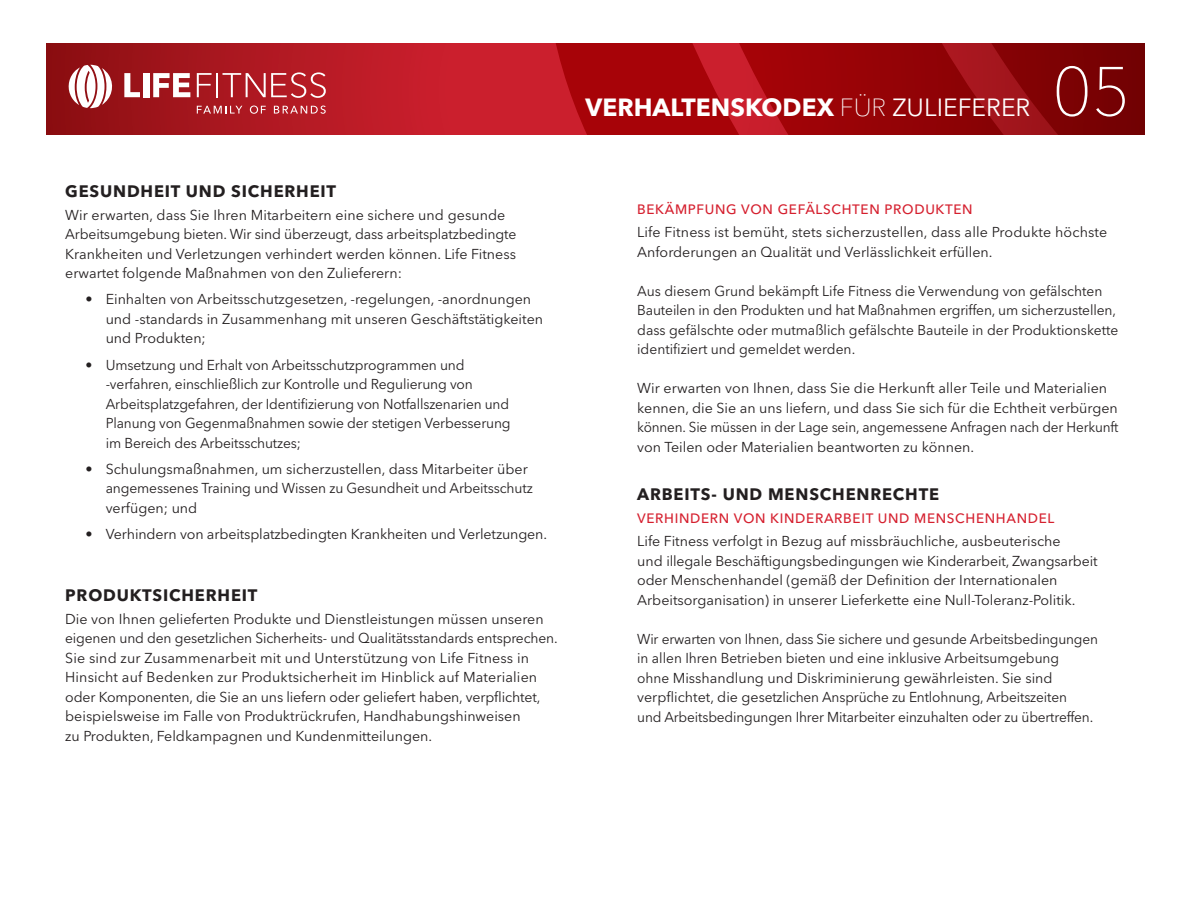
<style>
.page{position:relative;width:1188px;height:918px;background:#fff}
.page>*{position:absolute;margin:0;border:0;box-sizing:border-box;transform-origin:0 0}
.t1{font:100 68.85px "Avenir Next LT Pro";color:#fff}
.t2{font:700 24.75px "Avenir Next LT Pro";color:#fff}
.Header_1{font:700 16.5px "Avenir Next LT Pro";letter-spacing:.05em;color:#231f20}
.body{font:14.25px/19.5px "Avenir Next LT Pro";color:#231f20}
.body-2{font:14.25px/19.5px "Avenir Next LT Pro";color:#231f20;scale:.96 1}
.Red_Subhead_Caps{font:500 13.5px "Avenir Next LT Pro";letter-spacing:.05em;color:#d51f2e}
.s1{font-weight:100}
.s2{font-weight:400}
</style>
<div class="page">
<svg style="left:47px;top:44px;width:466px;height:91px;background:#b21923"></svg>
<svg style="left:513px;top:44px;width:147px;height:91px;background:#b50e16"></svg>
<svg style="left:660px;top:44px;width:484px;height:91px;background:#98070c"></svg>
<svg style="left:124px;top:73px;width:16px;height:24px"></svg>
<div style="left:143px;top:73px;width:6px;height:24px;background:#fff"></div>
<svg style="left:153px;top:73px;width:37px;height:24px"></svg>
<svg style="left:197px;top:73px;width:15px;height:24px"></svg>
<hr style="left:216px;top:73px;width:2px;height:24px;background:#fff">
<svg style="left:223px;top:72px;width:103px;height:26px;background:#c0474f"></svg>
<svg style="left:197px;top:106px;width:45px;height:8px"></svg>
<svg style="left:250px;top:106px;width:16px;height:8px"></svg>
<svg style="left:274px;top:106px;width:52px;height:8px"></svg>
<svg style="left:69px;top:65px;width:46px;height:43px"></svg>
<p class="Header_1" style="left:65px;top:181px;width:273px">GESUNDHEIT UND SICHERHEIT</p>
<p class="body" style="left:65px;top:205px;width:453px">Wir erwarten, dass Sie Ihren Mitarbeitern eine sichere und gesunde Arbeitsumgebung bieten. Wir sind überzeugt, dass arbeitsplatzbedingte Krankheiten und Verletzungen verhindert werden können. Life Fitness erwartet folgende Maßnahmen von den Zulieferern:</p>
<p class="body" style="left:106px;top:290px;width:439px;text-indent:-20px">• Einhalten von Arbeitsschutzgesetzen, -regelungen, -anordnungen und -standards in Zusammenhang mit unseren Geschäftstätigkeiten und Produkten;</p>
<p class="body" style="left:106px;top:355px;width:407px;text-indent:-20px">• Umsetzung und Erhalt von Arbeitsschutzprogrammen und -verfahren, einschließlich zur Kontrolle und Regulierung von Arbeitsplatzgefahren, der Identifizierung von Notfallszenarien und Planung von Gegenmaßnahmen sowie der stetigen Verbesserung im Bereich des Arbeitsschutzes;</p>
<p class="body" style="left:106px;top:459px;width:429px;text-indent:-20px">• Schulungsmaßnahmen, um sicherzustellen, dass Mitarbeiter über angemessenes Training und Wissen zu Gesundheit und Arbeitsschutz verfügen; und</p>
<p class="body" style="left:85px;top:524px;width:463px">• Verhindern von arbeitsplatzbedingten Krankheiten und Verletzungen.</p>
<p class="Header_1" style="left:65px;top:585px;width:194px">PRODUKTSICHERHEIT</p>
<p class="body" style="left:65px;top:609px;width:494px">Die von Ihnen gelieferten Produkte und Dienstleistungen müssen unseren eigenen und den gesetzlichen Sicherheits- und Qualitätsstandards entsprechen.</p>
<p class="body" style="left:65px;top:648px;width:477px">Sie sind zur Zusammenarbeit mit und Unterstützung von Life Fitness in Hinsicht auf Bedenken zur Produktsicherheit im Hinblick auf Materialien oder Komponenten, die Sie an uns liefern oder geliefert haben, verpflichtet, beispielsweise im Falle von Produktrückrufen, Handhabungshinweisen<br>zu Produkten, Feldkampagnen und Kundenmitteilungen.</p>
<h2 class="t2" style="left:586px;top:92px;width:446px">VERHALTENSKODEX <span class="s1">FÜR</span> <span class="s2">ZULIEFERER</span></h2>
<h1 class="t1" style="left:1053px;top:51px;width:79px">05</h1>
<p class="Red_Subhead_Caps" style="left:637px;top:202px;width:337px">BEKÄMPFUNG VON GEFÄLSCHTEN PRODUKTEN</p>
<p class="body" style="left:637px;top:223px;width:472px">Life Fitness ist bemüht, stets sicherzustellen, dass alle Produkte höchste<br>Anforderungen an Qualität und Verlässlichkeit erfüllen.</p>
<p class="body" style="left:637px;top:281px;width:483px">Aus diesem Grund bekämpft Life Fitness die Verwendung von gefälschten Bauteilen in den Produkten und hat Maßnahmen ergriffen, um sicherzustellen, dass gefälschte oder mutmaßlich gefälschte Bauteile in der Produktionskette identifiziert und gemeldet werden.</p>
<p class="body" style="left:637px;top:379px;width:483px">Wir erwarten von Ihnen, dass Sie die Herkunft aller Teile und Materialien kennen, die Sie an uns liefern, und dass Sie sich für die Echtheit verbürgen können. Sie müssen in der Lage sein, angemessene Anfragen nach der Herkunft von Teilen oder Materialien beantworten zu können.</p>
<p class="Header_1" style="left:637px;top:485px;width:303px">ARBEITS- UND MENSCHENRECHTE</p>
<p class="Red_Subhead_Caps" style="left:637px;top:511px;width:419px">VERHINDERN VON KINDERARBEIT UND MENSCHENHANDEL</p>
<p class="body" style="left:637px;top:532px;width:462px">Life Fitness verfolgt in Bezug auf missbräuchliche, ausbeuterische<br>und illegale Beschäftigungsbedingungen wie Kinderarbeit, Zwangsarbeit oder Menschenhandel (gemäß der Definition der Internationalen Arbeitsorganisation) in unserer Lieferkette eine Null-Toleranz-Politik.</p>
<p class="body-2" style="left:637px;top:629px;width:482px">Wir erwarten von Ihnen, dass Sie sichere und gesunde Arbeitsbedingungen in allen Ihren Betrieben bieten und eine inklusive Arbeitsumgebung<br>ohne Misshandlung und Diskriminierung gewährleisten. Sie sind verpflichtet, die gesetzlichen Ansprüche zu Entlohnung, Arbeitszeiten<br>und Arbeitsbedingungen Ihrer Mitarbeiter einzuhalten oder zu übertreffen.</p>
</div>
